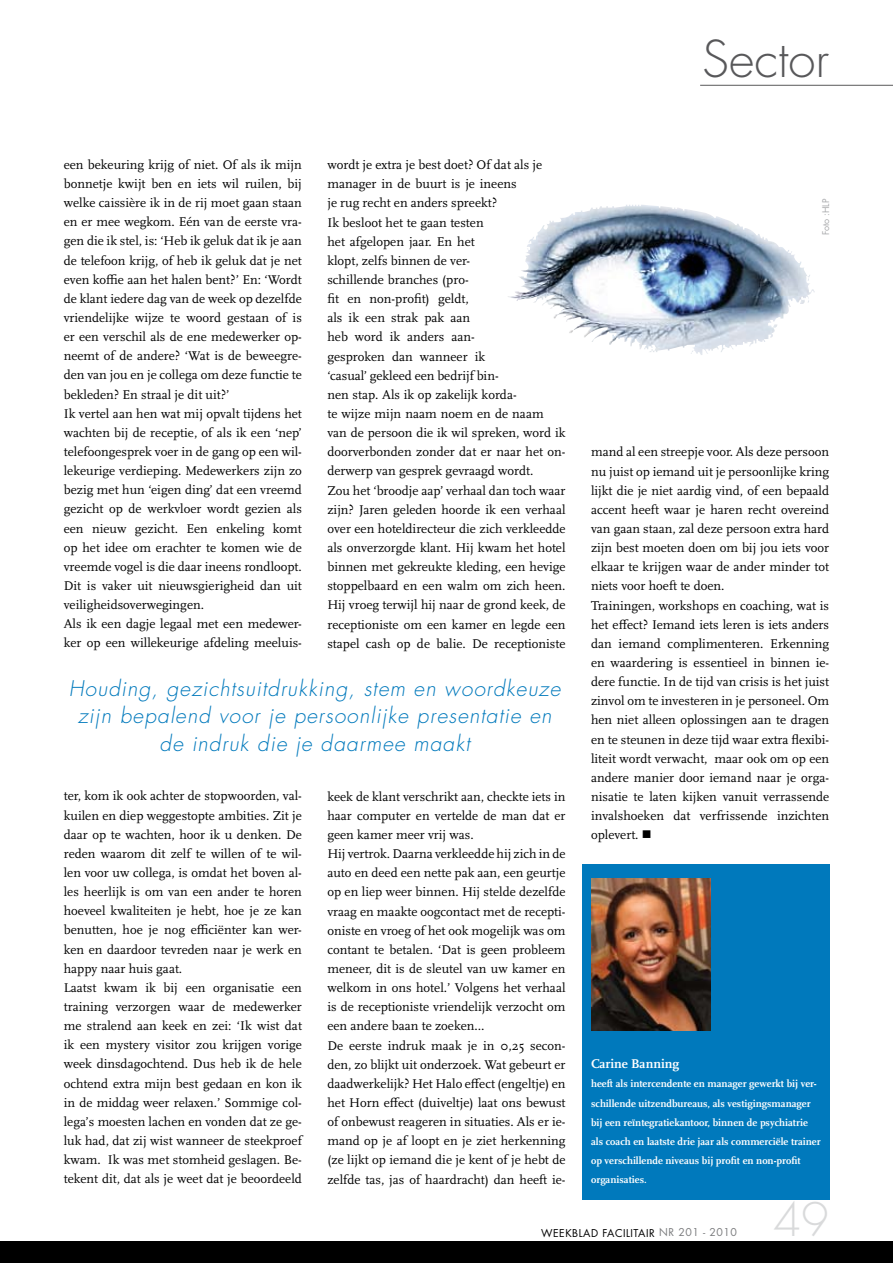
<style>
.page{position:relative;width:893px;height:1263px;background:#fff}
.page>*{position:absolute;margin:0;border:0;box-sizing:border-box;transform-origin:0 0}
.t1{font:300 49.5px "Futura Std";color:#58585a}
.t2{font:300 45px "Futura Std";color:#d9dadb}
.t3{font:italic 300 21px/27px "Futura Std";letter-spacing:.05em;color:#0079bc;text-align:center}
.t4{font:13.2px/19.2px "Scala OT";color:#000}
.t5{font:700 13.2px "Scala OT";color:#fff}
.t6{font:700 10.5px/19.2px "Scala OT";color:#fff}
.t7{font:10.5px "Futura Std";letter-spacing:.05em;color:#000}
.t8{font:9px "Futura Std";color:#a7a8aa}
.s1{color:#7b7c7e}
</style>
<div class="page">
<hr style="left:700px;top:85px;width:193px;height:1px;background:#58585a">
<div style="left:0;top:1242px;width:893px;height:21px;background:#000"></div>
<div style="left:582px;top:864px;width:247px;height:335px;background:#0079bc"></div>
<img style="left:591px;top:878px;width:119px;height:152px">
<img style="left:508px;top:205px;width:214px;height:150px">
<h1 class="t1" style="left:702px;top:29px;width:128px">Sector</h1>
<p class="t4" style="left:64px;top:155px;width:240px">een bekeuring krijg of niet. Of als ik mijn bonnetje kwijt ben en iets wil ruilen, bij welke caissière ik in de rij moet gaan staan en er mee wegkom. Eén van de eerste vra&shy;gen die ik stel, is: ‘Heb ik geluk dat ik je aan de telefoon krijg, of heb ik geluk dat je net even koffie aan het halen bent?’ En: ‘Wordt de klant iedere dag van de week op dezelfde vriendelijke wijze te woord gestaan of is er een verschil als de ene medewerker op&shy;neemt of de andere? ‘Wat is de beweegre&shy;den van jou en je collega om deze functie te bekleden? En straal je dit uit?’<br>Ik vertel aan hen wat mij opvalt tijdens het wachten bij de receptie, of als ik een ‘nep’ telefoongesprek voer in de gang op een wil&shy;lekeurige verdieping. Medewerkers zijn zo bezig met hun ‘eigen ding’ dat een vreemd gezicht op de werkvloer wordt gezien als een nieuw gezicht. Een enkeling komt op het idee om erachter te komen wie de vreemde vogel is die daar ineens rondloopt.<br>Dit is vaker uit nieuwsgierigheid dan uit veiligheidsoverwegingen.<br>Als ik een dagje legaal met een medewer&shy;ker op een willekeurige afdeling meeluis-</p>
<p class="t4" style="left:327px;top:155px;width:240px">wordt je extra je best doet? Of dat als je manager in de buurt is je ineens<br>je rug recht en anders spreekt?<br>Ik besloot het te gaan testen<br>het afgelopen jaar. En het<br>klopt, zelfs binnen de ver-<br>schillende branches (pro-<br>fit en non-profit) geldt,<br>als ik een strak pak aan<br>heb word ik anders aan-<br>gesproken dan wanneer ik<br>‘casual’ gekleed een bedrijf bin-<br>nen stap. Als ik op zakelijk korda-<br>te wijze mijn naam noem en de naam van de persoon die ik wil spreken, word ik doorverbonden zonder dat er naar het on&shy;derwerp van gesprek gevraagd wordt.<br>Zou het ‘broodje aap’ verhaal dan toch waar zijn? Jaren geleden hoorde ik een verhaal over een hoteldirecteur die zich verkleedde als onverzorgde klant. Hij kwam het hotel binnen met gekreukte kleding, een hevige stoppelbaard en een walm om zich heen.<br>Hij vroeg terwijl hij naar de grond keek, de receptioniste om een kamer en legde een stapel cash op de balie. De receptioniste</p>
<h3 class="t3" style="left:69px;top:676px;width:493px">Houding, gezichtsuitdrukking, stem en woordkeuze zijn bepalend voor je persoonlijke presentatie en de indruk die je daarmee maakt</h3>
<p class="t4" style="left:64px;top:787px;width:240px">ter, kom ik ook achter de stopwoorden, val&shy;kuilen en diep weggestopte ambities. Zit je daar op te wachten, hoor ik u denken. De reden waarom dit zelf te willen of te wil&shy;len voor uw collega, is omdat het boven al&shy;les heerlijk is om van een ander te horen hoeveel kwaliteiten je hebt, hoe je ze kan benutten, hoe je nog efficiënter kan wer&shy;ken en daardoor tevreden naar je werk en happy naar huis gaat.<br>Laatst kwam ik bij een organisatie een training verzorgen waar de medewerker me stralend aan keek en zei: ‘Ik wist dat ik een mystery visitor zou krijgen vorige week dinsdagochtend. Dus heb ik de hele ochtend extra mijn best gedaan en kon ik in de middag weer relaxen.’ Sommige col&shy;lega’s moesten lachen en vonden dat ze ge&shy;luk had, dat zij wist wanneer de steekproef kwam. Ik was met stomheid geslagen. Be&shy;tekent dit, dat als je weet dat je beoordeeld</p>
<p class="t4" style="left:327px;top:787px;width:240px">keek de klant verschrikt aan, checkte iets in haar computer en vertelde de man dat er geen kamer meer vrij was.<br>Hij vertrok. Daarna verkleedde hij zich in de auto en deed een nette pak aan, een geurtje op en liep weer binnen. Hij stelde dezelfde vraag en maakte oogcontact met de recepti&shy;oniste en vroeg of het ook mogelijk was om contant te betalen. ‘Dat is geen probleem meneer, dit is de sleutel van uw kamer en welkom in ons hotel.’ Volgens het verhaal is de receptioniste vriendelijk verzocht om een andere baan te zoeken…<br>De eerste indruk maak je in 0,25 secon&shy;den, zo blijkt uit onderzoek. Wat gebeurt er daadwerkelijk? Het Halo effect (engeltje) en het Horn effect (duiveltje) laat ons bewust of onbewust reageren in situaties. Als er ie&shy;mand op je af loopt en je ziet herkenning (ze lijkt op iemand die je kent of je hebt de zelfde tas, jas of haardracht) dan heeft ie-</p>
<p class="t8" style="left:820px;top:235px;width:38px;rotate:-90deg">Foto :HLP</p>
<p class="t4" style="left:591px;top:443px;width:240px">mand al een streepje voor. Als deze persoon nu juist op iemand uit je persoonlijke kring lijkt die je niet aardig vind, of een bepaald accent heeft waar je haren recht overeind van gaan staan, zal deze persoon extra hard zijn best moeten doen om bij jou iets voor elkaar te krijgen waar de ander minder tot niets voor hoeft te doen.<br>Trainingen, workshops en coaching, wat is het effect? Iemand iets leren is iets anders dan iemand complimenteren. Erkenning en waardering is essentieel in binnen ie&shy;dere functie. In de tijd van crisis is het juist zinvol om te investeren in je personeel. Om hen niet alleen oplossingen aan te dragen en te steunen in deze tijd waar extra flexibi&shy;liteit wordt verwacht, maar ook om op een andere manier door iemand naar je orga&shy;nisatie te laten kijken vanuit verrassende invalshoeken dat verfrissende inzichten oplevert. ■</p>
<p class="t5" style="left:591px;top:1056px;width:90px">Carine Banning</p>
<p class="t6" style="left:591px;top:1074px;width:231px">heeft als intercendente en manager gewerkt bij ver&shy;schillende uitzendbureaus, als vestigingsmanager bij een reïntegratiekantoor, binnen de psychiatrie als coach en laatste drie jaar als commerciële trainer op verschillende niveaus bij profit en non-profit organisaties.</p>
<p class="t7" style="left:541px;top:1226px;width:197px">WEEKBLAD FACILITAIR <span class="s1">NR 201 - 2010</span></p>
<h2 class="t2" style="left:773px;top:1192px;width:57px">49</h2>
</div>
